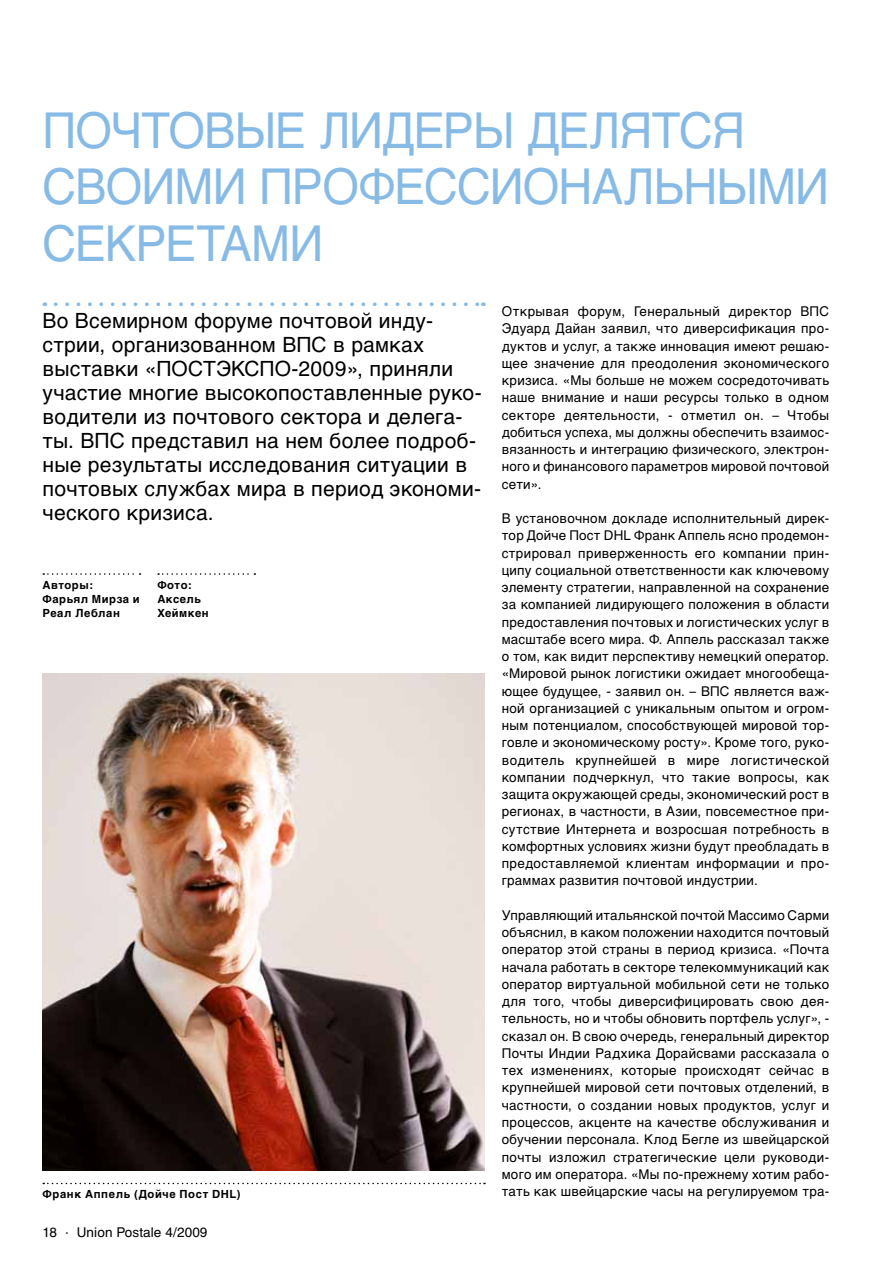
<style>
.page{position:relative;width:893px;height:1263px;background:#fff}
.page>*{position:absolute;margin:0;border:0;box-sizing:border-box;transform-origin:0 0}
.t1{font:49.5px/56.2px "Helvetica Cyr Upright";letter-spacing:-.02em;color:#87bbe6;scale:.95 1}
.t2{font:21px/24px "Helvetica Cyr Upright";letter-spacing:.01em;color:#000}
.t3{font:13.5px/17.2px "Helvetica Cyr Upright";letter-spacing:.02em;color:#000;text-align:justify}
.t4{font:700 11.25px/14.1px "Helvetica Cyr";letter-spacing:.05em;color:#000}
</style>
<div class="page">
<svg style="left:43px;top:573px;width:98px;height:2px"></svg>
<svg style="left:158px;top:573px;width:97px;height:2px"></svg>
<svg style="left:56px;top:302px;width:421px;height:4px"></svg>
<svg style="left:43px;top:1183px;width:442px;height:1px"></svg>
<img style="left:43px;top:673px;width:442px;height:497px">
<h1 class="t1" style="left:43px;top:103px;width:830px">ПОЧТОВЫЕ ЛИДЕРЫ ДЕЛЯТСЯ<br>СВОИМИ ПРОФЕССИОНАЛЬНЫМИ<br>СЕКРЕТАМИ</h1>
<p class="t2" style="left:43px;top:309px;width:441px">Во Всемирном форуме почтовой инду&shy;стрии, организованном ВПС в рамках выставки «ПОСТЭКСПО-2009», приняли участие многие высокопоставленные руко&shy;водители из почтового сектора и делега&shy;ты. ВПС представил на нем более подроб&shy;ные результаты исследования ситуации в почтовых службах мира в период экономи&shy;ческого кризиса.</p>
<p class="t3" style="left:502px;top:303px;width:329px">Открывая форум, Генеральный директор ВПС Эдуард Дайан заявил, что диверсификация про&shy;дуктов и услуг, а также инновация имеют решаю&shy;щее значение для преодоления экономического кризиса. «Мы больше не можем сосредоточивать наше внимание и наши ресурсы только в одном секторе деятельности, - отметил он. – Чтобы добиться успеха, мы должны обеспечить взаимос&shy;вязанность и интеграцию физического, электрон&shy;ного и финансового параметров мировой почтовой сети».</p>
<p class="t3" style="left:502px;top:510px;width:329px">В установочном докладе исполнительный дирек&shy;тор Дойче Пост DHL Франк Аппель ясно продемон&shy;стрировал приверженность его компании прин&shy;ципу социальной ответственности как ключевому элементу стратегии, направленной на сохранение за компанией лидирующего положения в области предоставления почтовых и логистических услуг в масштабе всего мира. Ф. Аппель рассказал также о том, как видит перспективу немецкий оператор. «Мировой рынок логистики ожидает многообеща&shy;ющее будущее, - заявил он. – ВПС является важ&shy;ной организацией с уникальным опытом и огром&shy;ным потенциалом, способствующей мировой тор&shy;говле и экономическому росту». Кроме того, руко&shy;водитель крупнейшей в мире логистической компании подчеркнул, что такие вопросы, как защита окружающей среды, экономический рост в регионах, в частности, в Азии, повсеместное при&shy;сутствие Интернета и возросшая потребность в комфортных условиях жизни будут преобладать в предоставляемой клиентам информации и про&shy;граммах развития почтовой индустрии.</p>
<p class="t3" style="left:502px;top:907px;width:329px">Управляющий итальянской почтой Массимо Сарми объяснил, в каком положении находится почтовый оператор этой страны в период кризиса. «Почта начала работать в секторе телекоммуникаций как оператор виртуальной мобильной сети не только для того, чтобы диверсифицировать свою дея&shy;тельность, но и чтобы обновить портфель услуг», - сказал он. В свою очередь, генеральный директор Почты Индии Радхика Дорайсвами рассказала о тех изменениях, которые происходят сейчас в крупнейшей мировой сети почтовых отделений, в частности, о создании новых продуктов, услуг и процессов, акценте на качестве обслуживания и обучении персонала. Клод Бегле из швейцарской почты изложил стратегические цели руководи&shy;мого им оператора. «Мы по-прежнему хотим рабо-</p>
<p class="t4" style="left:43px;top:578px;width:99px">Авторы:<br>Фарьял Мирза и<br>Реал Леблан</p>
<p class="t4" style="left:157px;top:578px;width:53px">Фото:<br>Аксель<br>Хеймкен</p>
<p class="t4" style="left:43px;top:1187px;width:200px">Франк Аппель (Дойче Пост DHL)</p>
<p class="t3" style="left:502px;top:1183px;width:329px">тать как швейцарские часы на регулируемом тра-</p>
<p class="t3" style="left:43px;top:1224px;width:166px">18 · Union Postale 4/2009</p>
</div>
